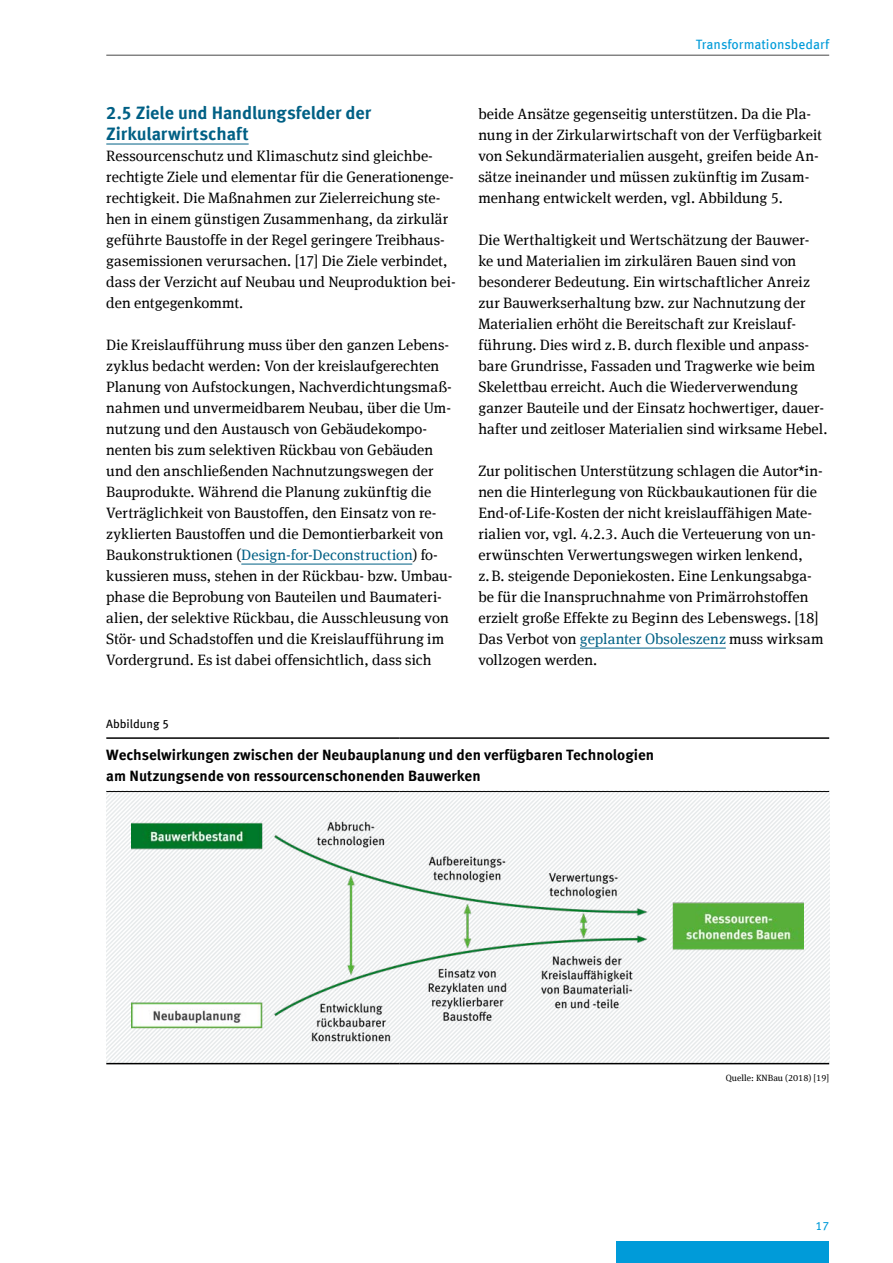
<style>
.page{position:relative;width:893px;height:1263px;background:#fff}
.page>*{position:absolute;margin:0;border:0;box-sizing:border-box;transform-origin:0 0}
.Innenseiten_H3_Headline{font:700 18px/21px "Meta Offc";letter-spacing:-.005em;color:#006085}
.Innenseiten_P_Copy{font:15px/21px "Meta Serif Offc";letter-spacing:.005em;color:#000}
.Grafik_P_Grafik_Headline{font:700 15px/21px "Meta Offc";color:#000}
.t1{font:13.5px "Meta Offc";color:#009bd9}
.Grafik_P_Grafik_Nummer{font:12px "Meta Offc";letter-spacing:-.005em;color:#000}
.t2{font:12px "Meta Offc";color:#009bd9}
.Grafik_P_Grafik_Fuß_Quelle{font:9px "Meta Serif Offc";color:#000}
.s1{color:#006085}
</style>
<div class="page">
<div style="left:617px;top:1242px;width:212px;height:21px;background:#009bd9"></div>
<hr style="left:106px;top:55px;width:723px;height:1px;background:#484847">
<svg style="left:665px;top:792px;width:164px;height:271px"></svg>
<hr style="left:106px;top:144px;width:143px;height:1px;background:#006085">
<hr style="left:241px;top:564px;width:171px;height:1px;background:#006085">
<hr style="left:580px;top:648px;width:146px;height:1px;background:#006085">
<img style="left:132px;top:801px;width:672px;height:253px">
<hr style="left:106px;top:737px;width:294px;height:2px;background:#000">
<hr style="left:400px;top:737px;width:429px;height:2px;background:#000">
<hr style="left:106px;top:1063px;width:294px;height:1px;background:#000">
<hr style="left:400px;top:1063px;width:429px;height:1px;background:#000">
<hr style="left:106px;top:791px;width:294px;height:1px;background:#000">
<hr style="left:400px;top:791px;width:429px;height:1px;background:#000">
<h3 class="Innenseiten_H3_Headline" style="left:106px;top:102px;width:266px">2.5 Ziele und Handlungsfelder der<br>Zirkularwirtschaft</h3>
<p class="Innenseiten_P_Copy" style="left:106px;top:145px;width:351px">Ressourcenschutz und Klimaschutz sind gleichbe&shy;rechtigte Ziele und elementar für die Generationenge&shy;rechtigkeit. Die Maßnahmen zur Zielerreichung ste&shy;hen in einem günstigen Zusammenhang, da zirkulär geführte Baustoffe in der Regel geringere Treibhaus&shy;gasemissionen verursachen. [17] Die Ziele verbindet, dass der Verzicht auf Neubau und Neuproduktion bei&shy;den entgegenkommt.</p>
<p class="Innenseiten_P_Copy" style="left:106px;top:334px;width:348px">Die Kreislaufführung muss über den ganzen Lebens&shy;zyklus bedacht werden: Von der kreislaufgerechten Planung von Aufstockungen, Nachverdichtungsmaß&shy;nahmen und unvermeidbarem Neubau, über die Um&shy;nutzung und den Austausch von Gebäudekompo&shy;nenten bis zum selektiven Rückbau von Gebäuden und den anschließenden Nachnutzungswegen der Bauprodukte. Während die Planung zukünftig die Verträglichkeit von Baustoffen, den Einsatz von re&shy;zyklierten Baustoffen und die Demontierbarkeit von Baukonstruktionen (<span class="s1">Design-for-Deconstruction</span>) fo&shy;kussieren muss, stehen in der Rückbau- bzw. Umbau&shy;phase die Beprobung von Bauteilen und Baumateri&shy;alien, der selektive Rückbau, die Ausschleusung von Stör- und Schadstoffen und die Kreislaufführung im Vordergrund. Es ist dabei offensichtlich, dass sich</p>
<p class="t1" style="left:696px;top:36px;width:135px">Transformationsbedarf</p>
<p class="Innenseiten_P_Copy" style="left:478px;top:103px;width:345px">beide Ansätze gegenseitig unterstützen. Da die Pla&shy;nung in der Zirkularwirtschaft von der Verfügbarkeit von Sekundärmaterialien ausgeht, greifen beide An&shy;sätze ineinander und müssen zukünftig im Zusam&shy;menhang entwickelt werden, vgl. Abbildung 5.</p>
<p class="Innenseiten_P_Copy" style="left:478px;top:229px;width:351px">Die Werthaltigkeit und Wertschätzung der Bauwer&shy;ke und Materialien im zirkulären Bauen sind von besonderer Bedeutung. Ein wirtschaftlicher Anreiz zur Bauwerkserhaltung bzw. zur Nachnutzung der Materialien erhöht die Bereitschaft zur Kreislauf&shy;führung. Dies wird z.B. durch flexible und anpass&shy;bare Grundrisse, Fassaden und Tragwerke wie beim Skelettbau erreicht. Auch die Wiederverwendung ganzer Bauteile und der Einsatz hochwertiger, dauer&shy;hafter und zeit loser Materialien sind wirksame Hebel.</p>
<p class="Innenseiten_P_Copy" style="left:478px;top:460px;width:347px">Zur politischen Unterstützung schlagen die Autor*in&shy;nen die Hinterlegung von Rückbaukautionen für die End-of-Life-Kosten der nicht kreislauffähigen Mate&shy;rialien vor, vgl. 4.2.3. Auch die Verteuerung von un&shy;erwünschten Verwertungswegen wirken lenkend, z.B. steigende Deponiekosten. Eine Lenkungsabga&shy;be für die Inanspruchnahme von Primärrohstoffen erzielt große Effekte zu Beginn des Lebenswegs. [18] Das Verbot von <span class="s1">geplanter Obsoleszenz</span> muss wirksam vollzogen werden.</p>
<p class="Grafik_P_Grafik_Nummer" style="left:106px;top:716px;width:64px">Abbildung 5</p>
<p class="Grafik_P_Grafik_Headline" style="left:106px;top:745px;width:549px">Wechselwirkungen zwischen der Neubauplanung und den verfügbaren Technologien am Nutzungsende von ressourcenschonenden Bauwerken</p>
<p class="Grafik_P_Grafik_Fuß_Quelle" style="left:726px;top:1073px;width:105px">Quelle: KNBau (2018) [19]</p>
<p class="t2" style="left:815px;top:1218px;width:15px">17</p>
</div>
